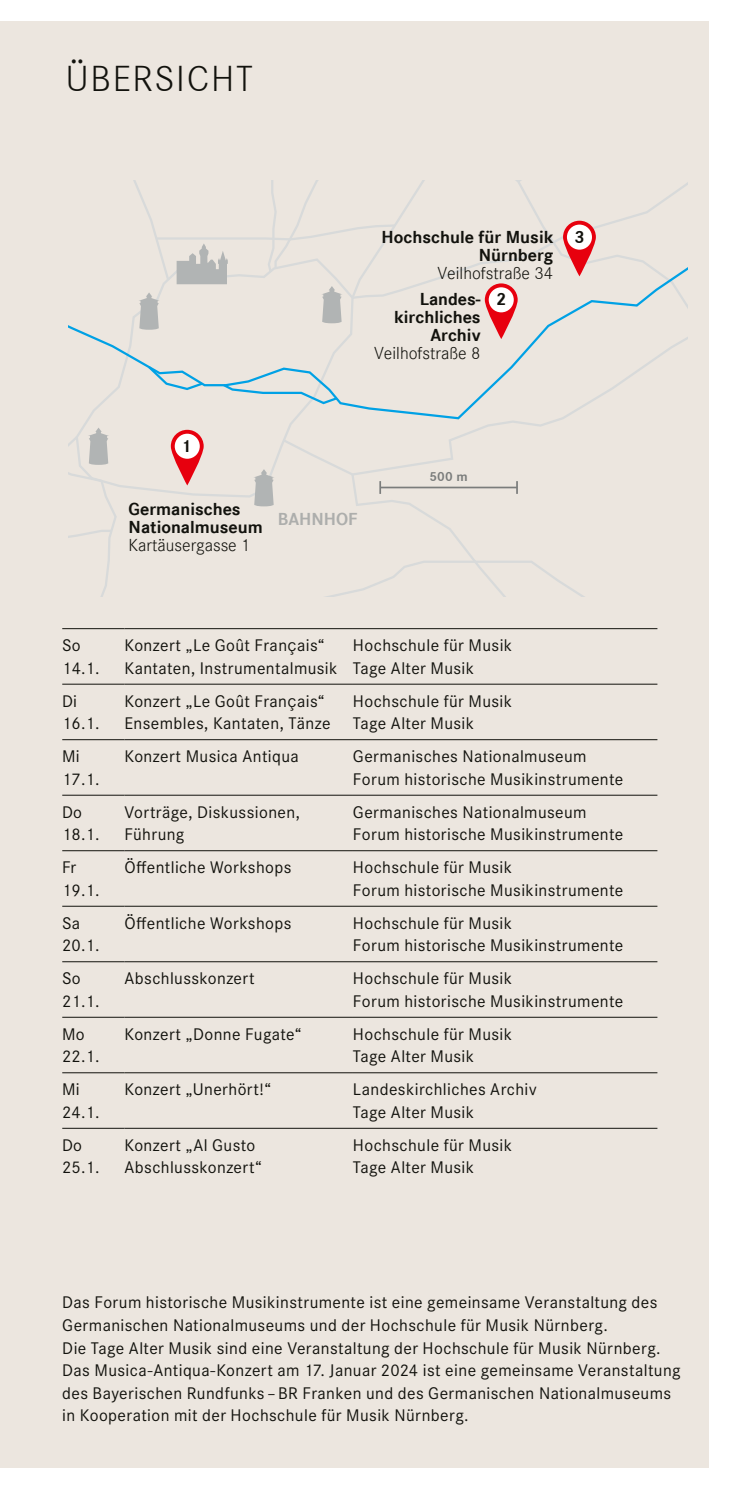
<style>
.page{position:relative;width:730px;height:1489px;background:#fff}
.page>*{position:absolute;margin:0;border:0;box-sizing:border-box;transform-origin:0 0}
.t1{font:37.5px "Corporate S Ligh";letter-spacing:.045em;color:#12120d}
.t2{font:700 18px/18px "Corporate S";color:#12120d;text-align:right}
.t3{font:18px "Corporate S Ligh";color:#12120d}
.t4{font:700 18px "Corporate S";color:#adaeac}
.t5{font:17.5px/22.5px "Corporate S Pro";letter-spacing:.02em;color:#12120d}
.t6{font:700 13.5px "Corporate S";color:#7b7d7c}
</style>
<div class="page">
<div style="left:0;top:21px;width:709px;height:1446px;background:#ece6df"></div>
<svg style="left:69px;top:180px;width:618px;height:416px"></svg>
<hr style="left:62px;top:628px;width:63px;height:1px;background:#12120d">
<hr style="left:125px;top:628px;width:228px;height:1px;background:#12120d">
<hr style="left:353px;top:628px;width:304px;height:1px;background:#12120d">
<hr style="left:62px;top:683px;width:63px;height:1px;background:#12120d">
<hr style="left:125px;top:683px;width:228px;height:1px;background:#12120d">
<hr style="left:353px;top:683px;width:304px;height:1px;background:#12120d">
<hr style="left:62px;top:739px;width:63px;height:1px;background:#12120d">
<hr style="left:125px;top:739px;width:228px;height:1px;background:#12120d">
<hr style="left:353px;top:739px;width:304px;height:1px;background:#12120d">
<hr style="left:62px;top:794px;width:63px;height:1px;background:#12120d">
<hr style="left:125px;top:794px;width:228px;height:1px;background:#12120d">
<hr style="left:353px;top:794px;width:304px;height:1px;background:#12120d">
<hr style="left:125px;top:850px;width:228px;height:1px;background:#12120d">
<hr style="left:353px;top:850px;width:304px;height:1px;background:#12120d">
<hr style="left:125px;top:905px;width:228px;height:1px;background:#12120d">
<hr style="left:353px;top:905px;width:304px;height:1px;background:#12120d">
<hr style="left:125px;top:961px;width:228px;height:1px;background:#12120d">
<hr style="left:353px;top:961px;width:304px;height:1px;background:#12120d">
<hr style="left:125px;top:1016px;width:228px;height:1px;background:#12120d">
<hr style="left:353px;top:1016px;width:304px;height:1px;background:#12120d">
<hr style="left:62px;top:1072px;width:63px;height:1px;background:#12120d">
<hr style="left:125px;top:1072px;width:228px;height:1px;background:#12120d">
<hr style="left:353px;top:1072px;width:304px;height:1px;background:#12120d">
<hr style="left:62px;top:961px;width:63px;height:1px;background:#12120d">
<hr style="left:62px;top:1016px;width:63px;height:1px;background:#12120d">
<hr style="left:62px;top:850px;width:63px;height:1px;background:#12120d">
<hr style="left:62px;top:905px;width:63px;height:1px;background:#12120d">
<hr style="left:62px;top:1127px;width:63px;height:1px;background:#12120d">
<hr style="left:125px;top:1127px;width:228px;height:1px;background:#12120d">
<hr style="left:353px;top:1127px;width:304px;height:1px;background:#12120d">
<h1 class="t1" style="left:66px;top:57px;width:189px">ÜBERSICHT</h1>
<p class="t2" style="left:382px;top:228px;width:173px">Hochschule für Musik<br>Nürnberg</p>
<p class="t3" style="left:437px;top:262px;width:117px">Veilhofstraße 34</p>
<p class="t2" style="left:394px;top:291px;width:88px">Landes&shy;kirchliches<br>Archiv</p>
<p class="t3" style="left:374px;top:343px;width:108px">Veilhofstraße 8</p>
<p class="t2" style="left:496px;top:291px;width:12px">2</p>
<p class="t2" style="left:574px;top:228px;width:12px">3</p>
<p class="t2" style="left:181px;top:437px;width:12px">1</p>
<p class="t2" style="left:129px;top:500px;width:136px;text-align:left">Germanisches<br>Nationalmuseum</p>
<p class="t3" style="left:129px;top:534px;width:124px">Kartäusergasse 1</p>
<p class="t4" style="left:278px;top:508px;width:81px">BAHNHOF</p>
<p class="t6" style="left:429px;top:469px;width:40px">500 m</p>
<p class="t5" style="left:62px;top:632px;width:39px">So<br>14.1.</p>
<p class="t5" style="left:125px;top:632px;width:215px">Konzert „Le Goût FranÇais“<br>Kantaten, Instrumentalmusik</p>
<p class="t5" style="left:353px;top:632px;width:161px">Hochschule für Musik<br>Tage Alter Musik</p>
<p class="t5" style="left:62px;top:688px;width:39px">Di<br>16.1.</p>
<p class="t5" style="left:124px;top:688px;width:207px">Konzert „Le Goût FranÇais“<br>Ensembles, Kantaten, Tänze</p>
<p class="t5" style="left:353px;top:688px;width:161px">Hochschule für Musik<br>Tage Alter Musik</p>
<p class="t5" style="left:62px;top:743px;width:39px">Mi<br>17.1.</p>
<p class="t5" style="left:124px;top:743px;width:176px">Konzert Musica Antiqua</p>
<p class="t5" style="left:353px;top:743px;width:272px">Germanisches Nationalmuseum<br>Forum historische Musikinstrumente</p>
<p class="t5" style="left:62px;top:799px;width:39px">Do<br>18.1.</p>
<p class="t5" style="left:124px;top:799px;width:177px">Vorträge, Diskussionen,<br>Führung</p>
<p class="t5" style="left:353px;top:799px;width:272px">Germanisches Nationalmuseum<br>Forum historische Musikinstrumente</p>
<p class="t5" style="left:62px;top:854px;width:39px">Fr<br>19.1.</p>
<p class="t5" style="left:124px;top:854px;width:168px">Öffentliche Workshops</p>
<p class="t5" style="left:353px;top:854px;width:272px">Hochschule für Musik<br>Forum historische Musikinstrumente</p>
<p class="t5" style="left:62px;top:910px;width:39px">Sa<br>20.1.</p>
<p class="t5" style="left:124px;top:910px;width:168px">Öffentliche Workshops</p>
<p class="t5" style="left:353px;top:910px;width:272px">Hochschule für Musik<br>Forum historische Musikinstrumente</p>
<p class="t5" style="left:62px;top:965px;width:39px">So<br>21.1.</p>
<p class="t5" style="left:124px;top:965px;width:132px">Abschlusskonzert</p>
<p class="t5" style="left:353px;top:965px;width:272px">Hochschule für Musik<br>Forum historische Musikinstrumente</p>
<p class="t5" style="left:62px;top:1021px;width:39px">Mo<br>22.1.</p>
<p class="t5" style="left:124px;top:1021px;width:178px">Konzert „Donne Fugate“</p>
<p class="t5" style="left:353px;top:1021px;width:161px">Hochschule für Musik<br>Tage Alter Musik</p>
<p class="t5" style="left:62px;top:1076px;width:39px">Mi<br>24.1.</p>
<p class="t5" style="left:124px;top:1076px;width:148px">Konzert „Unerhört!“</p>
<p class="t5" style="left:353px;top:1076px;width:185px">Landeskirchliches Archiv<br>Tage Alter Musik</p>
<p class="t5" style="left:62px;top:1132px;width:39px">Do<br>25.1.</p>
<p class="t5" style="left:124px;top:1132px;width:139px">Konzert „Al Gusto<br>Abschlusskonzert“</p>
<p class="t5" style="left:353px;top:1132px;width:161px">Hochschule für Musik<br>Tage Alter Musik</p>
<p class="t5" style="left:62px;top:1289px;width:620px">Das Forum historische Musikinstrumente ist eine gemeinsame Veranstaltung des Germanischen Nationalmuseums und der Hochschule für Musik Nürnberg.<br>Die Tage Alter Musik sind eine Veranstaltung der Hochschule für Musik Nürnberg.<br>Das Musica-Antiqua-Konzert am 17. Januar 2024 ist eine gemeinsame Veranstaltung des Bayerischen Rundfunks – BR Franken und des Germanischen Nationalmuseums in Kooperation mit der Hochschule für Musik Nürnberg.</p>
</div>
